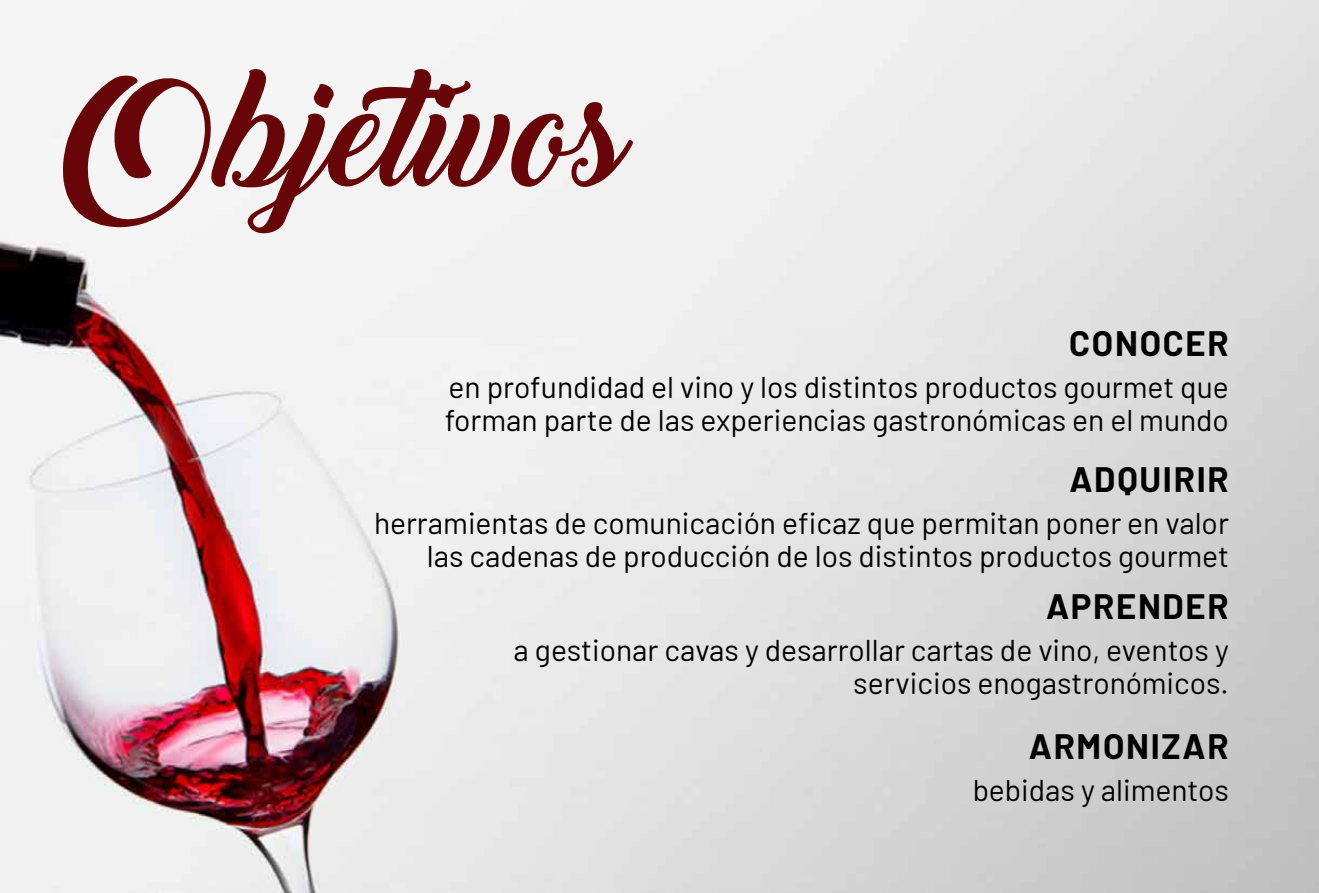
<style>
.page{position:relative;width:1319px;height:893px;background:#fff}
.page>*{position:absolute;margin:0;border:0;box-sizing:border-box;transform-origin:0 0}
.t1{font:145.35px "Backto Black Demo";color:#680508}
.t2{font:700 34.5px "Barlow";letter-spacing:.05em;color:#000}
.t3{font:30px/33px "Barlow";color:#000;text-align:right}
</style>
<div class="page">
<img style="left:0;top:0;width:1318px;height:893px">
<h1 class="t1" style="left:63px;top:52px;width:566px">Objetivos</h1>
<p class="t2" style="left:1068px;top:318px;width:161px">CONOCER</p>
<p class="t3" style="left:444px;top:369px;width:785px;text-align:left">en profundidad el vino y los distintos productos gourmet que forman parte de las experiencias gastronómicas en el mundo</p>
<p class="t2" style="left:1069px;top:454px;width:161px">ADQUIRIR</p>
<p class="t3" style="left:374px;top:504px;width:856px">herramientas de comunicación eficaz que permitan poner en valor las cadenas de producción de los distintos productos gourmet</p>
<p class="t2" style="left:1045px;top:581px;width:184px">APRENDER</p>
<p class="t3" style="left:513px;top:631px;width:716px">a gestionar cavas y desarrollar cartas de vino, eventos y servicios enogastronómicos.</p>
<p class="t2" style="left:1028px;top:721px;width:201px">ARMONIZAR</p>
<p class="t3" style="left:972px;top:771px;width:258px">bebidas y alimentos</p>
</div>
